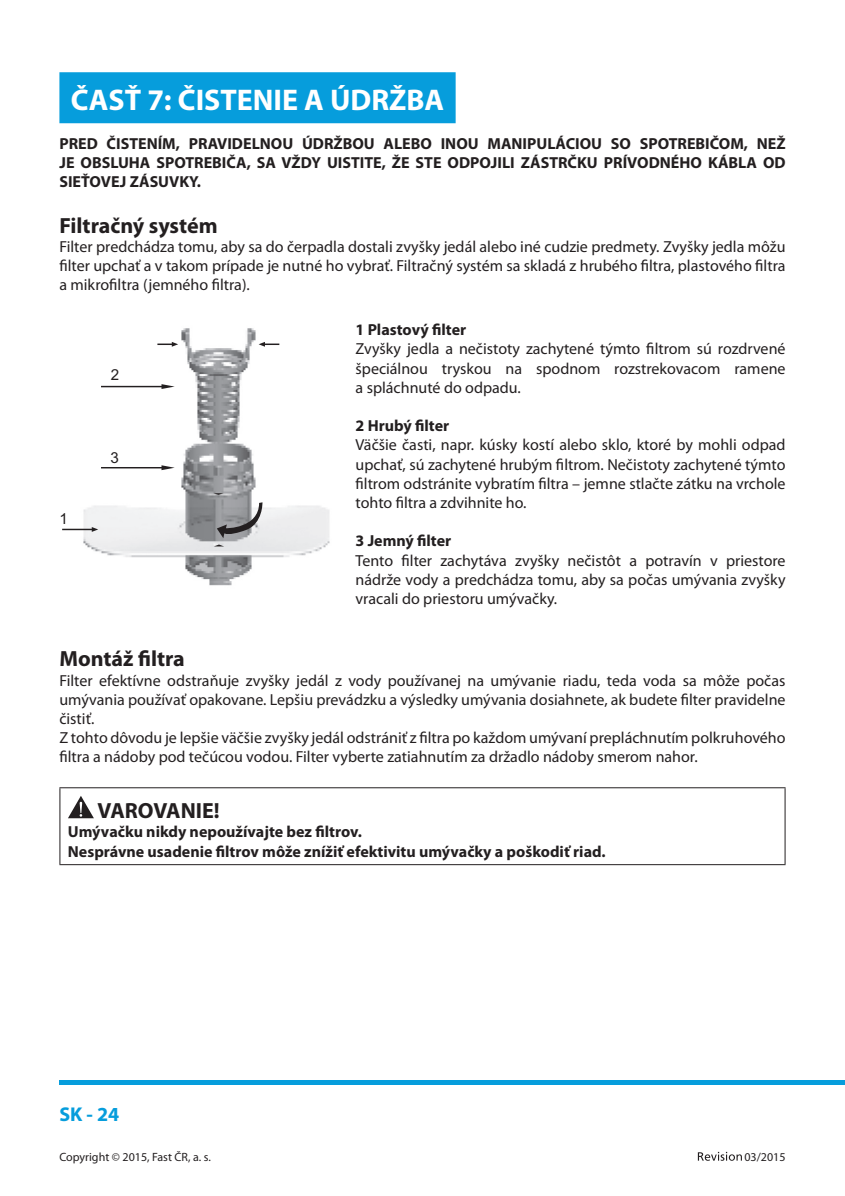
<style>
.page{position:relative;width:845px;height:1196px;background:#fff}
.page>*{position:absolute;margin:0;border:0;box-sizing:border-box;transform-origin:0 0}
.t1{font:700 30px "Myriad Pro";color:#fff}
.t2{font:700 22px "Myriad Pro";color:#231f20}
.t3{font:700 20px "Myriad Pro";color:#069ddc}
.t4{font:16px/19.2px "Myriad Pro";color:#231f20;text-align:justify}
.t5{font:700 16px/19.2px "Myriad Pro";color:#231f20;text-align:justify}
.t6{font:15.2px "Arial";color:#231f20}
.t7{font:12px "Myriad Pro";color:#231f20}
</style>
<div class="page">
<hr style="left:59px;top:1080px;width:783px;height:4px;background:#069ddc">
<svg style="left:697px;top:1152px;width:44px;height:9px"></svg>
<div style="left:59px;top:72px;width:396px;height:51px;background:#069ddc"></div>
<img style="left:83px;top:328px;width:247px;height:258px">
<svg style="left:157px;top:342px;width:21px;height:5px"></svg>
<svg style="left:258px;top:342px;width:21px;height:5px"></svg>
<svg style="left:101px;top:384px;width:74px;height:5px"></svg>
<svg style="left:101px;top:465px;width:74px;height:5px"></svg>
<svg style="left:62px;top:527px;width:36px;height:5px"></svg>
<svg style="left:213px;top:493px;width:10px;height:2px"></svg>
<svg style="left:217px;top:502px;width:46px;height:36px"></svg>
<hr style="left:59px;top:787px;width:726px;height:1px;background:#231f20">
<hr style="left:59px;top:788px;width:1px;height:76px;background:#231f20">
<hr style="left:784px;top:788px;width:1px;height:76px;background:#231f20">
<hr style="left:59px;top:864px;width:726px;height:1px;background:#231f20">
<svg style="left:68px;top:796px;width:26px;height:22px"></svg>
<h1 class="t1" style="left:71px;top:89px;width:375px">ČASŤ 7: ČISTENIE A ÚDRŽBA</h1>
<p class="t5" style="left:59px;top:135px;width:727px">PRED ČISTENÍM, PRAVIDELNOU ÚDRŽBOU ALEBO INOU MANIPULÁCIOU SO SPOTREBIČOM, NEŽ JE OBSLUHA SPOTREBIČA, SA VŽDY UISTITE, ŽE STE ODPOJILI ZÁSTRČKU PRÍVODNÉHO KÁBLA OD SIEŤOVEJ ZÁSUVKY.</p>
<h2 class="t2" style="left:59px;top:217px;width:160px">Filtračný systém</h2>
<p class="t4" style="left:59px;top:238px;width:727px">Filter predchádza tomu, aby sa do čerpadla dostali zvyšky jedál alebo iné cudzie predmety. Zvyšky jedla môžu filter upchať a v takom prípade je nutné ho vybrať. Filtračný systém sa skladá z hrubého filtra, plastového filtra a mikrofiltra (jemného filtra).</p>
<p class="t6" style="left:59px;top:510px;width:10px">1</p>
<p class="t6" style="left:111px;top:366px;width:10px">2</p>
<p class="t6" style="left:111px;top:449px;width:10px">3</p>
<p class="t5" style="left:355px;top:321px;width:112px">1 Plastový filter</p>
<p class="t4" style="left:355px;top:341px;width:431px">Zvyšky jedla a nečistoty zachytené týmto filtrom sú rozdrvené špeciálnou tryskou na spodnom rozstrekovacom ramene a spláchnuté do odpadu.</p>
<p class="t5" style="left:355px;top:417px;width:95px">2 Hrubý filter</p>
<p class="t4" style="left:355px;top:437px;width:431px">Väčšie časti, napr. kúsky kostí alebo sklo, ktoré by mohli odpad upchať, sú zachytené hrubým filtrom. Nečistoty zachytené týmto filtrom odstránite vybratím filtra – jemne stlačte zátku na vrchole tohto filtra a zdvihnite ho.</p>
<p class="t5" style="left:355px;top:533px;width:97px">3 Jemný filter</p>
<p class="t4" style="left:355px;top:552px;width:431px">Tento filter zachytáva zvyšky nečistôt a potravín v priestore nádrže vody a predchádza tomu, aby sa počas umývania zvyšky vracali do priestoru umývačky.</p>
<h2 class="t2" style="left:59px;top:651px;width:127px">Montáž filtra</h2>
<p class="t4" style="left:59px;top:672px;width:727px;text-align:left">Filter efektívne odstraňuje zvyšky jedál z vody používanej na umývanie riadu, teda voda sa môže počas umývania používať opakovane. Lepšiu prevádzku a výsledky umývania dosiahnete, ak budete filter pravidelne čistiť.<br>Z tohto dôvodu je lepšie väčšie zvyšky jedál odstrániť z filtra po každom umývaní prepláchnutím polkruhového filtra a nádoby pod tečúcou vodou. Filter vyberte zatiahnutím za držadlo nádoby smerom nahor.</p>
<h2 class="t2" style="left:97px;top:802px;width:124px">VAROVANIE!</h2>
<p class="t5" style="left:68px;top:824px;width:539px">Umývačku nikdy nepoužívajte bez filtrov.<br>Nesprávne usadenie filtrov môže znížiť efektivitu umývačky a poškodiť riad.</p>
<p class="t3" style="left:59px;top:1107px;width:61px">SK - 24</p>
<p class="t7" style="left:59px;top:1152px;width:153px">Copyright © 2015, Fast ČR, a. s.</p>
<p class="t7" style="left:744px;top:1152px;width:43px">03/2015</p>
</div>
